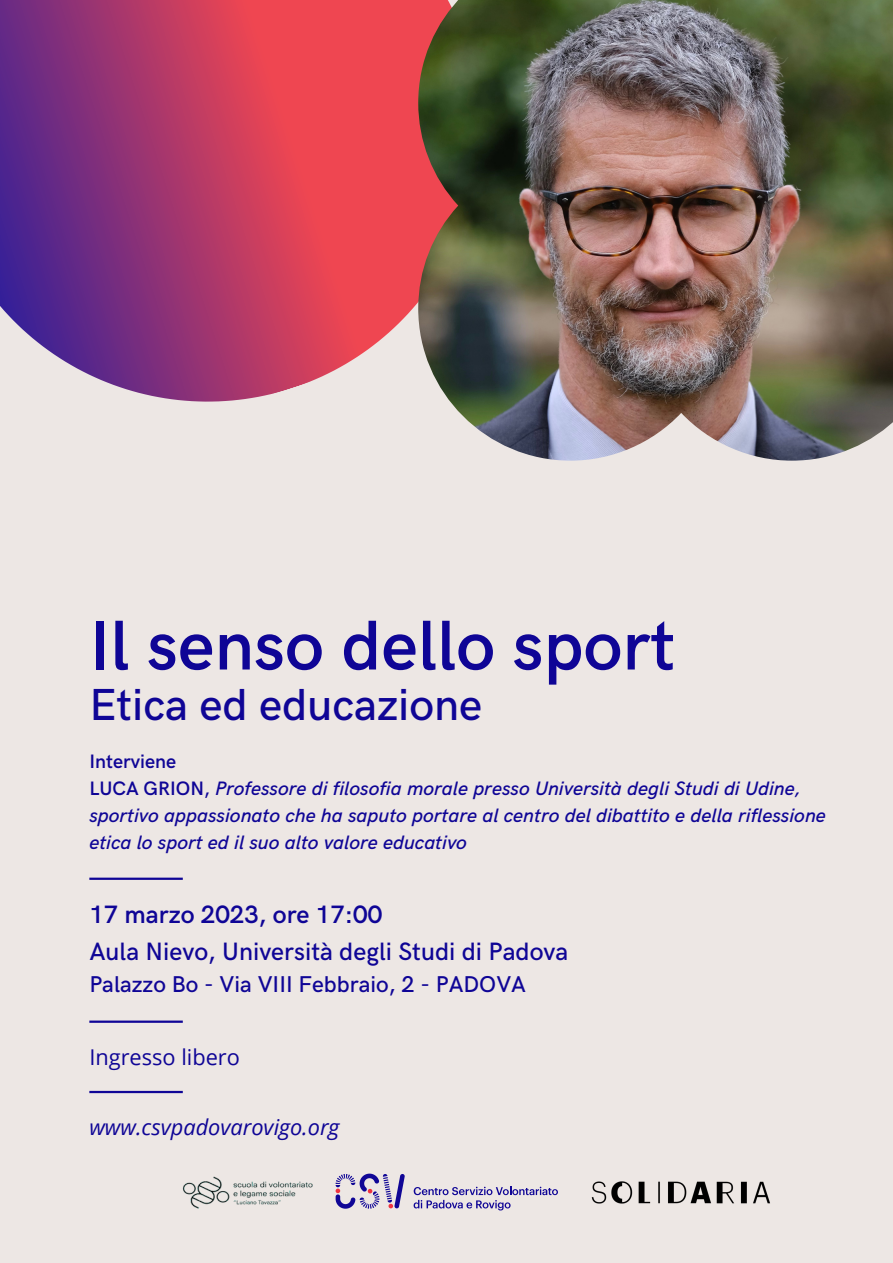
<style>
.page{position:relative;width:893px;height:1263px;background:#ede7e4}
.page>*{position:absolute;margin:0;border:0;box-sizing:border-box;transform-origin:0 0}
.t1{font:600 70.65px "HK Grotesk";color:#0f0596}
.t2{font:500 45px "HK Grotesk";color:#0f0596}
.t3{font:500 25.2px "HK Grotesk";color:#0f0596}
.t4{font:600 25.2px "HK Grotesk";color:#0f0596}
.t5{font:500 22.95px "HK Grotesk";color:#0f0596}
.t6{font:italic 21.75px "Open Sans";color:#0f0596}
.t7{font:21.75px "Open Sans";color:#0f0596}
.t8{font:italic 500 19.5px/27px "HK Grotesk";color:#0f0596}
.t9{font:600 19.5px "HK Grotesk";color:#0f0596}
.s1{font-weight:600;font-style:normal}
.s2{font-style:normal}
</style>
<div class="page">
<svg style="left:0;top:0;width:418px;height:402px;background:#b54672"></svg>
<hr style="left:89px;top:878px;width:94px;height:2px;background:#0f0596">
<hr style="left:89px;top:1020px;width:94px;height:3px;background:#0f0596">
<hr style="left:89px;top:1091px;width:94px;height:2px;background:#0f0596">
<img style="left:183px;top:1176px;width:130px;height:33px">
<svg style="left:413px;top:1186px;width:145px;height:24px"></svg>
<svg style="left:335px;top:1173px;width:70px;height:36px"></svg>
<img style="left:591px;top:1181px;width:179px;height:22px">
<img style="left:418px;top:0;width:475px;height:461px">
<h1 class="t1" style="left:89px;top:606px;width:587px">Il senso dello sport</h1>
<h2 class="t2" style="left:89px;top:679px;width:394px">Etica ed educazione</h2>
<p class="t9" style="left:89px;top:750px;width:88px">Interviene</p>
<p class="t8" style="left:89px;top:776px;width:738px"><span class="s1">LUCA GRION</span><span class="s2">,</span> Professore di filosofia morale presso Università degli Studi di Udine, sportivo appassionato che ha saputo portare al centro del dibattito e della riflessione etica lo sport ed il suo alto valore educativo</p>
<p class="t4" style="left:89px;top:900px;width:294px">17 marzo 2023, ore 17:00</p>
<p class="t3" style="left:89px;top:937px;width:480px">Aula Nievo, Università degli Studi di Padova</p>
<p class="t5" style="left:89px;top:971px;width:438px">Palazzo Bo - Via VIII Febbraio, 2 - PADOVA</p>
<p class="t7" style="left:89px;top:1042px;width:152px">Ingresso libero</p>
<p class="t6" style="left:89px;top:1112px;width:252px">www.csvpadovarovigo.org</p>
</div>
